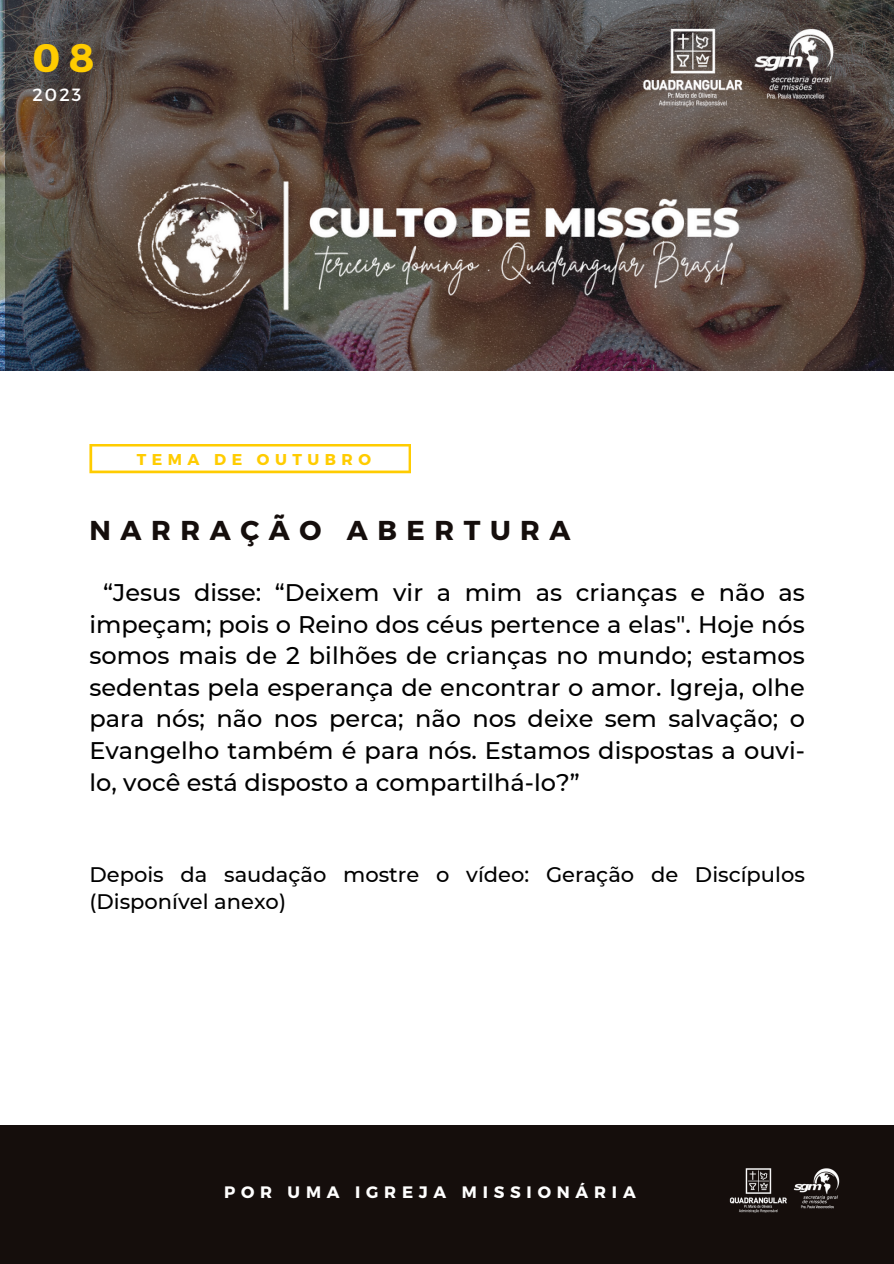
<style>
.page{position:relative;width:894px;height:1264px;background:#fff}
.page>*{position:absolute;margin:0;border:0;box-sizing:border-box;transform-origin:0 0}
.t1{font:700 39.75px "Montserrat";color:#fc0}
.t2{font:700 27.3px "Montserrat";letter-spacing:.35em;color:#150e0c}
.t3{font:500 24px/31.5px "Montserrat";color:#000;text-align:justify}
.t4{font:500 21px/27px "Montserrat";color:#000}
.t5{font:17.7px "Montserrat";color:#fff}
.t6{font:700 16.5px "Montserrat";letter-spacing:.35em;color:#fff}
.t7{font:700 15.6px "Montserrat";letter-spacing:.35em;color:#fc0}
</style>
<div class="page">
<img style="left:6px;top:0;width:887px;height:370px">
<div style="left:0;top:1124px;width:893px;height:139px;background:#150e0c"></div>
<svg style="left:89px;top:444px;width:322px;height:29px"></svg>
<img style="left:43px;top:146px;width:773px;height:175px">
<img style="left:633px;top:0;width:213px;height:146px">
<img style="left:729px;top:1168px;width:111px;height:45px">
<p class="t1" style="left:32px;top:31px;width:63px">08</p>
<p class="t5" style="left:32px;top:84px;width:51px">2023</p>
<p class="t7" style="left:137px;top:449px;width:236px">TEMA DE OUTUBRO</p>
<p class="t2" style="left:89px;top:513px;width:482px">NARRAÇÃO ABERTURA</p>
<p class="t3" style="left:89px;top:577px;width:716px;text-indent:14px">“Jesus disse: “Deixem vir a mim as crianças e não as impeçam; pois o Reino dos céus pertence a elas". Hoje nós somos mais de 2 bilhões de crianças no mundo; estamos sedentas pela esperança de encontrar o amor. Igreja, olhe para nós; não nos perca; não nos deixe sem salvação; o Evangelho também é para nós. Estamos dispostas a ouvi&shy;lo, você está disposto a compartilhá-lo?”</p>
<p class="t4" style="left:89px;top:860px;width:716px">Depois da saudação mostre o vídeo: Geração de Discípulos (Disponível anexo)</p>
<p class="t6" style="left:224px;top:1180px;width:413px">POR UMA IGREJA MISSIONÁRIA</p>
</div>
